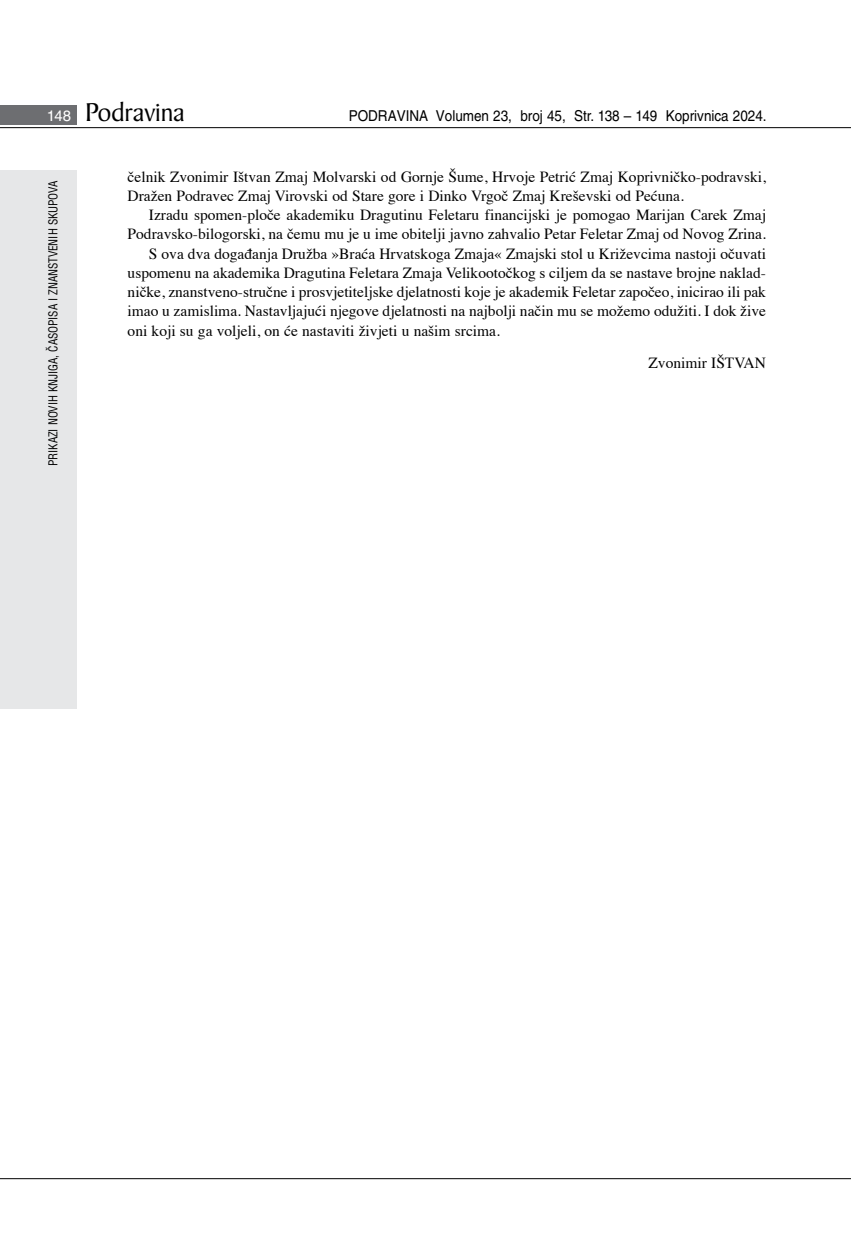
<style>
.page{position:relative;width:851px;height:1234px;background:#fff}
.page>*{position:absolute;margin:0;border:0;box-sizing:border-box;transform-origin:0 0}
.t1{font:27.6px "Baker Signet BT";color:#000}
.t2{font:15.45px/19.2px "Times";color:#000}
.t3{font:15px "Helvetica LT Skin 29";color:#000;scale:.9 1}
.t4{font:condensed 12px "Helvetica LT Skin 29";letter-spacing:-.005em;color:#000;scale:.95 1}
.s1{font-family:"Helvetica LT Skin 29";font-size:15px;color:#fff}
</style>
<div class="page">
<div style="left:0;top:170px;width:77px;height:538px;background:#e6e7e8"></div>
<div style="left:0;top:105px;width:77px;height:19px;background:#6d6e71"></div>
<hr style="left:0;top:127px;width:850px;height:1px;background:#000">
<hr style="left:0;top:1177px;width:850px;height:1px;background:#000">
<h1 class="t1" style="left:47px;top:95px;width:139px"><span class="s1">148</span> Podravina</h1>
<p class="t3" style="left:348px;top:107px;width:466px">PODRAVINA Volumen 23, broj 45, Str. 138 – 149 Koprivnica 2024.</p>
<p class="t4" style="left:46px;top:466px;width:302px;rotate:-90deg">PRIKAZI NOVIH KNJIGA, ČASOPISA I ZNANSTVENIH SKUPOVA</p>
<p class="t2" style="left:128px;top:166px;width:639px">čelnik Zvonimir Ištvan Zmaj Molvarski od Gornje Šume, Hrvoje Petrić Zmaj Koprivničko-podravski,<br>Dražen Podravec Zmaj Virovski od Stare gore i Dinko Vrgoč Zmaj Kreševski od Pećuna.</p>
<p class="t2" style="left:149px;top:204px;width:618px">Izradu spomen-ploče akademiku Dragutinu Feletaru financijski je pomogao Marijan Carek Zmaj</p>
<p class="t2" style="left:128px;top:223px;width:639px">Podravsko-bilogorski, na čemu mu je u ime obitelji javno zahvalio Petar Feletar Zmaj od Novog Zrina.</p>
<p class="t2" style="left:149px;top:242px;width:618px">S ova dva događanja Družba »Braća Hrvatskoga Zmaja« Zmajski stol u Križevcima nastoji očuvati</p>
<p class="t2" style="left:128px;top:262px;width:639px">uspomenu na akademika Dragutina Feletara Zmaja Velikootočkog s ciljem da se nastave brojne naklad-</p>
<p class="t2" style="left:128px;top:281px;width:639px">ničke, znanstveno-stručne i prosvjetiteljske djelatnosti koje je akademik Feletar započeo, inicirao ili pak</p>
<p class="t2" style="left:128px;top:300px;width:639px">imao u zamislima. Nastavljajući njegove djelatnosti na najbolji način mu se možemo odužiti. I dok žive</p>
<p class="t2" style="left:128px;top:319px;width:374px">oni koji su ga voljeli, on će nastaviti živjeti u našim srcima.</p>
<p class="t2" style="left:648px;top:351px;width:119px">Zvonimir IŠTVAN</p>
</div>
